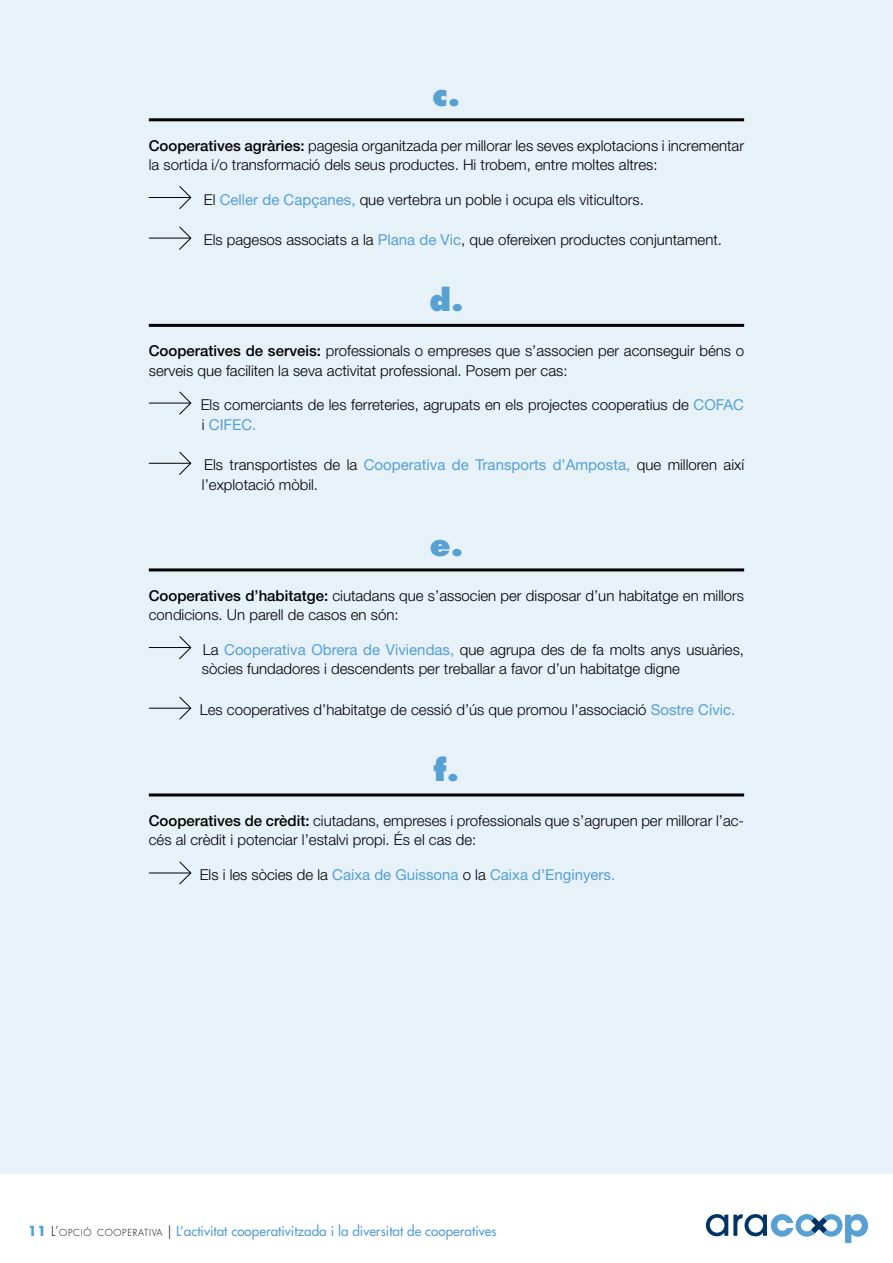
<style>
.page{position:relative;width:893px;height:1263px;background:#fff}
.page>*{position:absolute;margin:0;border:0;box-sizing:border-box;transform-origin:0 0}
.t1{font:800 30px "Futura Std";color:#56a0d3}
.t2{font:300 15px/19.5px "Helvetica Neue LT Std";color:#000}
.t3{font:15px "Helvetica Neue LT Std";color:#56a0d3}
.t4{font:500 13.5px "Futura Std";color:#56a0d3}
.s1{font-weight:500}
.s2{font-weight:400;color:#56a0d3}
.s3{font-weight:300;color:#000}
.s4{font-weight:700}
.s5{font-weight:300;font-size:9.45px;color:#000}
</style>
<div class="page">
<svg style="left:706px;top:1214px;width:162px;height:29px"></svg>
<div style="left:0;top:0;width:893px;height:1174px;background:#e6f1f8"></div>
<hr style="left:149px;top:118px;width:595px;height:3px;background:#000">
<hr style="left:149px;top:324px;width:595px;height:3px;background:#000">
<hr style="left:149px;top:568px;width:595px;height:3px;background:#000">
<hr style="left:149px;top:793px;width:595px;height:3px;background:#000">
<hr style="left:149px;top:197px;width:41px;height:1px;background:#000">
<svg style="left:179px;top:186px;width:13px;height:23px"></svg>
<hr style="left:149px;top:238px;width:41px;height:1px;background:#000">
<svg style="left:178px;top:226px;width:14px;height:24px"></svg>
<hr style="left:149px;top:403px;width:41px;height:1px;background:#000">
<svg style="left:178px;top:391px;width:14px;height:24px"></svg>
<hr style="left:149px;top:463px;width:41px;height:1px;background:#000">
<svg style="left:178px;top:451px;width:14px;height:24px"></svg>
<hr style="left:149px;top:647px;width:41px;height:1px;background:#000">
<svg style="left:179px;top:636px;width:13px;height:24px"></svg>
<hr style="left:149px;top:708px;width:41px;height:1px;background:#000">
<svg style="left:179px;top:696px;width:13px;height:24px"></svg>
<hr style="left:149px;top:872px;width:41px;height:1px;background:#000">
<svg style="left:179px;top:861px;width:13px;height:24px"></svg>
<h1 class="t1" style="left:433px;top:75px;width:29px">c.</h1>
<p class="t2" style="left:149px;top:135px;width:597px"><span class="s1">Cooperatives agràries:</span> pagesia organitzada per millorar les seves explotacions i incrementar la sortida i/o transformació dels seus productes. Hi trobem, entre moltes altres:</p>
<p class="t2" style="left:204px;top:189px;width:442px">El <span class="s2">Celler de Capçanes,</span> que vertebra un poble i ocupa els viticultors.</p>
<p class="t2" style="left:204px;top:230px;width:520px">Els pagesos associats a la <span class="s2">Plana de Vic</span>, que ofereixen productes conjuntament.</p>
<h1 class="t1" style="left:429px;top:281px;width:36px">d.</h1>
<p class="t2" style="left:149px;top:341px;width:597px"><span class="s1">Cooperatives de serveis:</span> professionals o empreses que s’associen per aconseguir béns o serveis que faciliten la seva activitat professional. Posem per cas:</p>
<p class="t2" style="left:201px;top:395px;width:545px">Els comerciants de les ferreteries, agrupats en els projectes cooperatius de <span class="s2">COFAC </span>i <span class="s2">CIFEC.</span></p>
<p class="t2" style="left:202px;top:455px;width:544px">Els transportistes de la <span class="s2">Cooperativa de Transports d’Amposta,</span> que milloren així l’explotació mòbil.</p>
<h1 class="t1" style="left:430px;top:525px;width:35px">e.</h1>
<p class="t2" style="left:149px;top:585px;width:597px"><span class="s1">Cooperatives d’habitatge:</span> ciutadans que s’associen per disposar d’un habitatge en millors condicions. Un parell de casos en són:</p>
<p class="t2" style="left:202px;top:639px;width:544px">La <span class="s2">Cooperativa Obrera de Viviendas,</span> que agrupa des de fa molts anys usuàries, sòcies fundadores i descendents per treballar a favor d’un habitatge digne</p>
<p class="t2" style="left:200px;top:699px;width:537px">Les cooperatives d’habitatge de cessió d’ús que promou l’associació <span class="s2">Sostre Cívic.</span></p>
<h1 class="t1" style="left:434px;top:750px;width:27px">f.</h1>
<p class="t2" style="left:149px;top:810px;width:597px"><span class="s1">Cooperatives de crèdit:</span> ciutadans, empreses i professionals que s’agrupen per millorar l’ac&shy;cés al crèdit i potenciar l’estalvi propi. És el cas de:</p>
<p class="t3" style="left:200px;top:865px;width:417px"><span class="s3">Els i les sòcies de la</span> Caixa de Guissona <span class="s3">o la</span> Caixa d’Enginyers.</p>
<p class="t4" style="left:28px;top:1222px;width:470px"><span class="s4">11</span> <span class="s3">L’</span><span class="s5">OPCIÓ COOPERATIVA</span> <span class="s3">|</span> L’activitat cooperativitzada i la diversitat de cooperatives</p>
</div>
